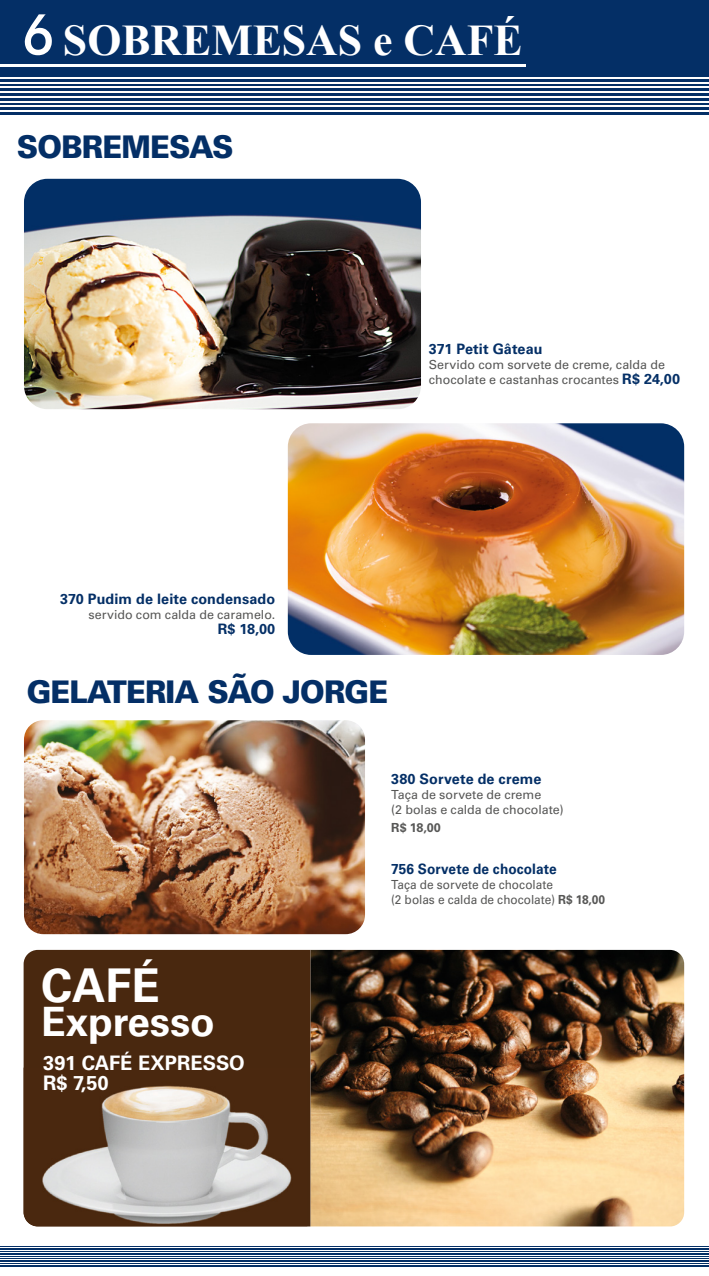
<style>
.page{position:relative;width:709px;height:1276px;background:#fff}
.page>*{position:absolute;margin:0;border:0;box-sizing:border-box;transform-origin:0 0}
.t1{font:700 46.5px "Univers LT Std";color:#fff}
.t2{font:700 43.75px "Times New Roman";color:#fff}
.t3{font:700 40.38px "Univers LT Std";color:#fff}
.t4{font:900 31.25px "Univers LT Std";letter-spacing:-.03em;color:#042f66;scale:.95 1}
.t5{font:700 20px/20px "Univers LT Std";letter-spacing:-.005em;color:#fff}
.t6{font:700 14.38px "Univers LT Std";letter-spacing:.005em;color:#042f66}
.t7{font:700 14.38px "Univers LT Std";letter-spacing:.005em;color:#042f66;scale:.95 1}
.t8{font:12.5px/15px "Univers LT Std";color:#575756}
.t9{font:12.5px/15px "Univers LT Std";color:#575756;scale:.95 1}
.t10{font:700 12.5px "Univers LT Std";color:#575756}
.s1{font-weight:700;font-size:14.38px;color:#042f66}
.s2{font-weight:700}
</style>
<div class="page">
<div style="left:0;top:74px;width:709px;height:41px;background:#042f66"></div>
<hr style="left:0;top:77px;width:709px;height:2px;background:#fff">
<hr style="left:0;top:82px;width:709px;height:1px;background:#fff">
<hr style="left:0;top:86px;width:709px;height:2px;background:#fff">
<hr style="left:0;top:91px;width:709px;height:2px;background:#fff">
<hr style="left:0;top:96px;width:709px;height:2px;background:#fff">
<hr style="left:0;top:101px;width:709px;height:1px;background:#fff">
<hr style="left:0;top:105px;width:709px;height:2px;background:#fff">
<hr style="left:0;top:110px;width:709px;height:2px;background:#fff">
<div style="left:0;top:0;width:709px;height:74px;background:#042f66"></div>
<svg style="left:0;top:1246px;width:709px;height:20px;fill:#042f66"></svg>
<hr style="left:0;top:1247px;width:709px;height:1px;background:#fff">
<hr style="left:0;top:1249px;width:709px;height:1px;background:#fff">
<hr style="left:0;top:1252px;width:709px;height:1px;background:#fff">
<hr style="left:0;top:1254px;width:709px;height:1px;background:#fff">
<hr style="left:0;top:1257px;width:709px;height:1px;background:#fff">
<hr style="left:0;top:1259px;width:709px;height:1px;background:#fff">
<hr style="left:0;top:1261px;width:709px;height:1px;background:#fff">
<hr style="left:0;top:1264px;width:709px;height:1px;background:#fff">
<img style="left:288px;top:423px;width:396px;height:232px">
<img style="left:310px;top:950px;width:374px;height:276px">
<div style="left:24px;top:950px;width:286px;height:276px;background:#49280f"></div>
<img style="left:24px;top:720px;width:341px;height:214px">
<img style="left:24px;top:179px;width:397px;height:230px">
<img style="left:34px;top:1226px;width:273px;height:1px">
<img style="left:24px;top:1067px;width:283px;height:159px">
<hr style="left:0;top:65px;width:525px;height:2px;background:#fff">
<svg style="left:25px;top:14px;width:27px;height:41px"></svg>
<h2 class="t2" style="left:63px;top:10px;width:461px">SOBREMESAS e CAFÉ</h2>
<h3 class="t4" style="left:17px;top:128px;width:229px">SOBREMESAS</h3>
<p class="t6" style="left:429px;top:341px;width:115px">371 Petit Gâteau</p>
<p class="t8" style="left:429px;top:357px;width:253px">Servido com sorvete de creme, calda de chocolate e castanhas crocantes <span class="s1">R$ 24,00</span></p>
<p class="t6" style="left:60px;top:590px;width:216px">370 Pudim de leite condensado</p>
<p class="t8" style="left:89px;top:607px;width:188px">servido com calda de caramelo.</p>
<p class="t6" style="left:218px;top:620px;width:59px">R$ 18,00</p>
<h3 class="t4" style="left:27px;top:672px;width:382px">GELATERIA SÃO JORGE</h3>
<h1 class="t1" style="left:41px;top:958px;width:120px">CAFÉ</h1>
<h3 class="t3" style="left:41px;top:998px;width:175px">Expresso</h3>
<h3 class="t5" style="left:43px;top:1053px;width:203px">391 CAFÉ EXPRESSO<br>R$ 7,50</h3>
<p class="t6" style="left:391px;top:771px;width:152px">380 Sorvete de creme</p>
<p class="t8" style="left:391px;top:787px;width:174px">Taça de sorvete de creme<br>(2 bolas e calda de chocolate)</p>
<p class="t10" style="left:391px;top:820px;width:51px">R$ 18,00</p>
<p class="t7" style="left:391px;top:860px;width:176px">756 Sorvete de chocolate</p>
<p class="t9" style="left:391px;top:876px;width:226px">Taça de sorvete de chocolate<br>(2 bolas e calda de chocolate) <span class="s2">R$ 18,00</span></p>
</div>
